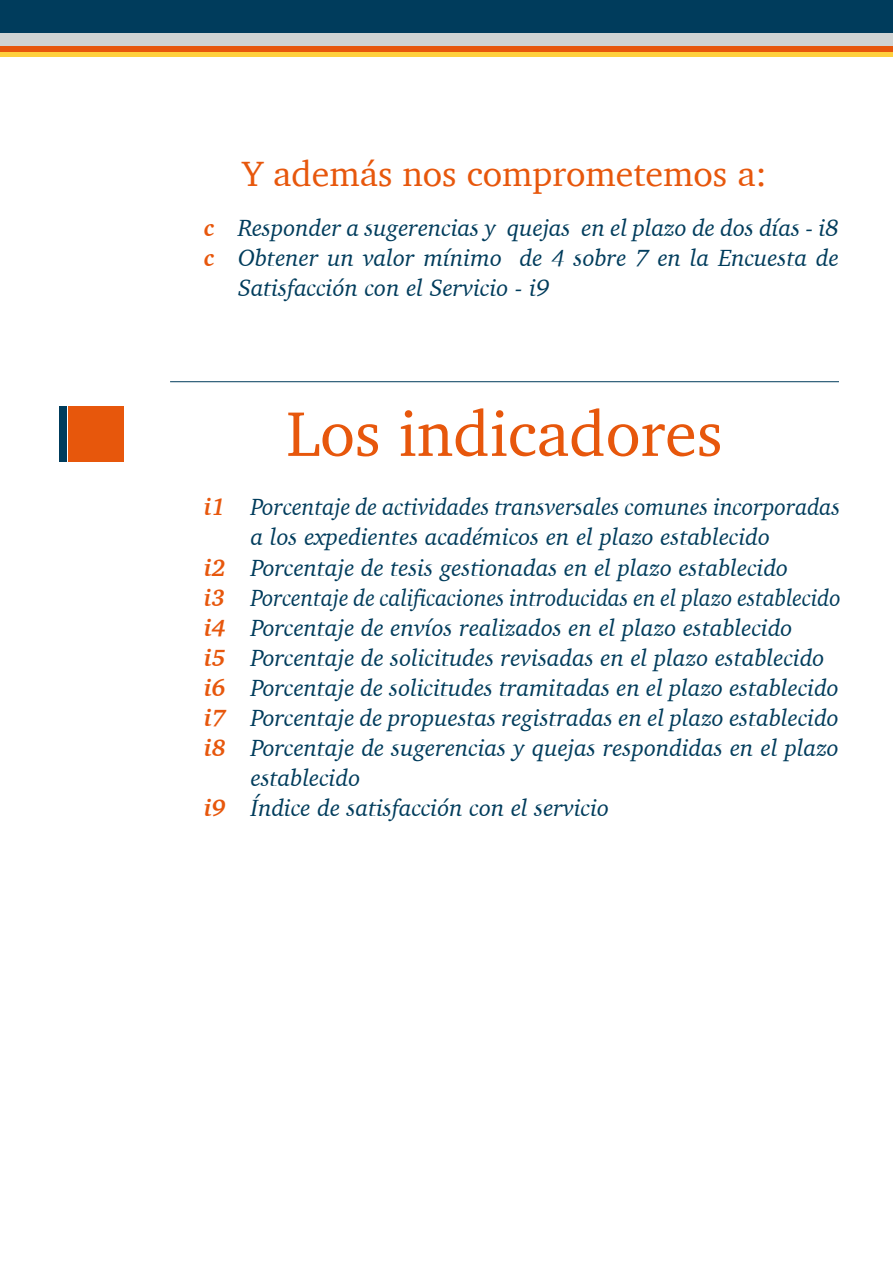
<style>
.page{position:relative;width:893px;height:1263px;background:#fff}
.page>*{position:absolute;margin:0;border:0;box-sizing:border-box;transform-origin:0 0}
.t1{font:64.5px "Charter";color:#e7570c}
.t2{font:36px "Charter";color:#e7570c}
.t3{font:italic 24px "Charter";color:#003c5c}
.t4{font:italic 24px "Charter";color:#003c5c;scale:.94 1}
.t5{font:italic 24px "Charter";color:#003c5c;scale:.96 1}
.s1{font-weight:700;color:#e7570c}
</style>
<div class="page">
<div style="left:0;top:0;width:893px;height:33px;background:#003c5c"></div>
<div style="left:0;top:33px;width:893px;height:13px;background:#cfd3d3"></div>
<div style="left:0;top:46px;width:893px;height:6px;background:#e7570c"></div>
<div style="left:0;top:52px;width:893px;height:5px;background:#ffd03d"></div>
<div style="left:68px;top:407px;width:55px;height:55px;background:#e7570c"></div>
<div style="left:59px;top:407px;width:7px;height:55px;background:#003c5c"></div>
<hr style="left:170px;top:381px;width:669px;height:1px;background:#003c5c">
<h2 class="t2" style="left:242px;top:142px;width:527px">Y además nos comprometemos a:</h2>
<p class="t3" style="left:204px;top:207px;width:636px"><span class="s1">c</span> Responder a sugerencias y quejas en el plazo de dos días - i8</p>
<p class="t3" style="left:204px;top:237px;width:636px"><span class="s1">c</span> Obtener un valor mínimo de 4 sobre 7 en la Encuesta de</p>
<p class="t3" style="left:238px;top:267px;width:313px">Satisfacción con el Servicio - i9</p>
<h1 class="t1" style="left:287px;top:378px;width:438px">Los indicadores</h1>
<p class="t5" style="left:204px;top:487px;width:664px"><span class="s1">i1</span> Porcentaje de actividades transversales comunes incorporadas</p>
<p class="t3" style="left:251px;top:517px;width:521px">a los expedientes académicos en el plazo establecido</p>
<p class="t3" style="left:204px;top:547px;width:586px"><span class="s1">i2</span> Porcentaje de tesis gestionadas en el plazo establecido</p>
<p class="t4" style="left:204px;top:577px;width:679px"><span class="s1">i3</span> Porcentaje de calificaciones introducidas en el plazo establecido</p>
<p class="t3" style="left:204px;top:607px;width:590px"><span class="s1">i4</span> Porcentaje de envíos realizados en el plazo establecido</p>
<p class="t3" style="left:204px;top:637px;width:622px"><span class="s1">i5</span> Porcentaje de solicitudes revisadas en el plazo establecido</p>
<p class="t3" style="left:204px;top:667px;width:636px"><span class="s1">i6</span> Porcentaje de solicitudes tramitadas en el plazo establecido</p>
<p class="t3" style="left:204px;top:697px;width:636px"><span class="s1">i7</span> Porcentaje de propuestas registradas en el plazo establecido</p>
<p class="t3" style="left:204px;top:727px;width:636px"><span class="s1">i8</span> Porcentaje de sugerencias y quejas respondidas en el plazo</p>
<p class="t3" style="left:251px;top:757px;width:111px">establecido</p>
<p class="t3" style="left:204px;top:787px;width:407px"><span class="s1">i9</span> Índice de satisfacción con el servicio</p>
</div>
